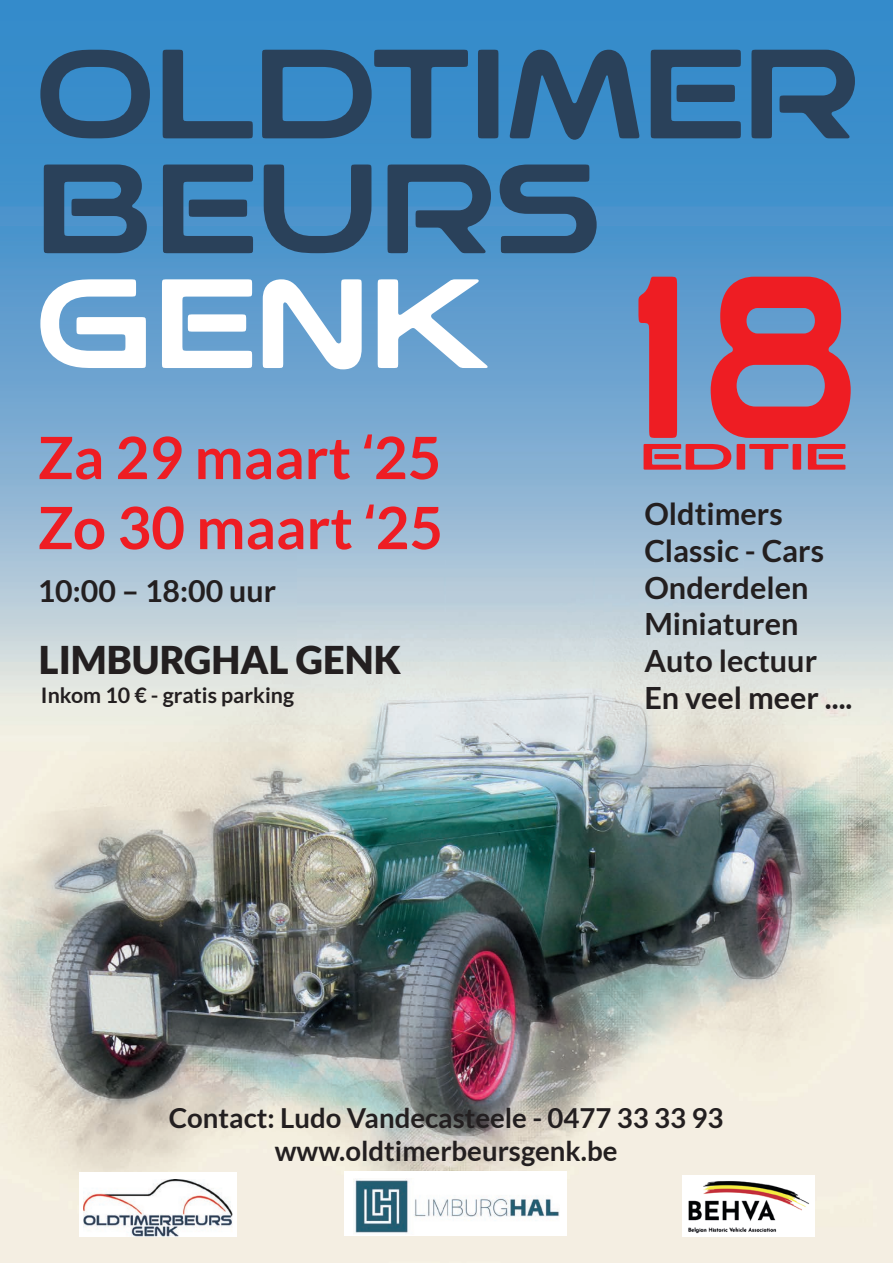
<style>
.page{position:relative;width:893px;height:1263px;background:#fff}
.page>*{position:absolute;margin:0;border:0;box-sizing:border-box;transform-origin:0 0}
.t1{font:134.7px/114.8px "Pizza Opti";color:#2a415a}
.t2{font:700 58.35px "Lato";color:#ee1d23}
.t3{font:39px "Pizza Opti";color:#ee1d23;scale:1.44 1}
.t4{font:900 38.25px "Lato";color:#231f20}
.t5{font:700 30.6px/36.8px "Lato";color:#231f20}
.t6{font:700 30.3px "Lato";color:#231f20}
.t7{font:700 27.6px/33.2px "Lato";color:#231f20;text-align:center}
.t8{font:700 21.45px "Lato";color:#231f20}
.s1{color:#fff}
.s2{font-size:244.95px;color:#ee1d23}
.s3{font-family:"Agency FB"}
</style>
<div class="page">
<img style="left:0;top:0;width:893px;height:1263px">
<img style="left:682px;top:1175px;width:132px;height:62px">
<div style="left:79px;top:1172px;width:158px;height:65px;background:#fff"></div>
<img style="left:83px;top:1180px;width:149px;height:57px">
<div style="left:344px;top:1171px;width:223px;height:65px;background:#fff"></div>
<img style="left:355px;top:1179px;width:205px;height:54px">
<h1 class="t1" style="left:36px;top:47px;width:828px">OLDTIMER<br>BEURS<br><span class="s1">GENK</span> <span class="s2">18</span></h1>
<h2 class="t2" style="left:38px;top:424px;width:405px">Za 29 maart <span class="s3">‘</span>25</h2>
<p class="t3" style="left:640px;top:441px;width:145px">EDITIE</p>
<h2 class="t2" style="left:38px;top:494px;width:407px">Zo 30 maart <span class="s3">‘</span>25</h2>
<p class="t6" style="left:38px;top:574px;width:240px">10:00 – 18:00 uur</p>
<p class="t5" style="left:644px;top:495px;width:210px">Oldtimers<br>Classic - Cars<br>Onderdelen<br>Miniaturen<br>Auto lectuur<br>En veel meer ....</p>
<p class="t4" style="left:39px;top:638px;width:364px">LIMBURGHAL GENK</p>
<p class="t8" style="left:41px;top:683px;width:255px">Inkom 10 € - gratis parking</p>
<p class="t7" style="left:169px;top:1101px;width:556px">Contact: Ludo Vandecasteele - 0477 33 33 93 www.oldtimerbeursgenk.be</p>
</div>
